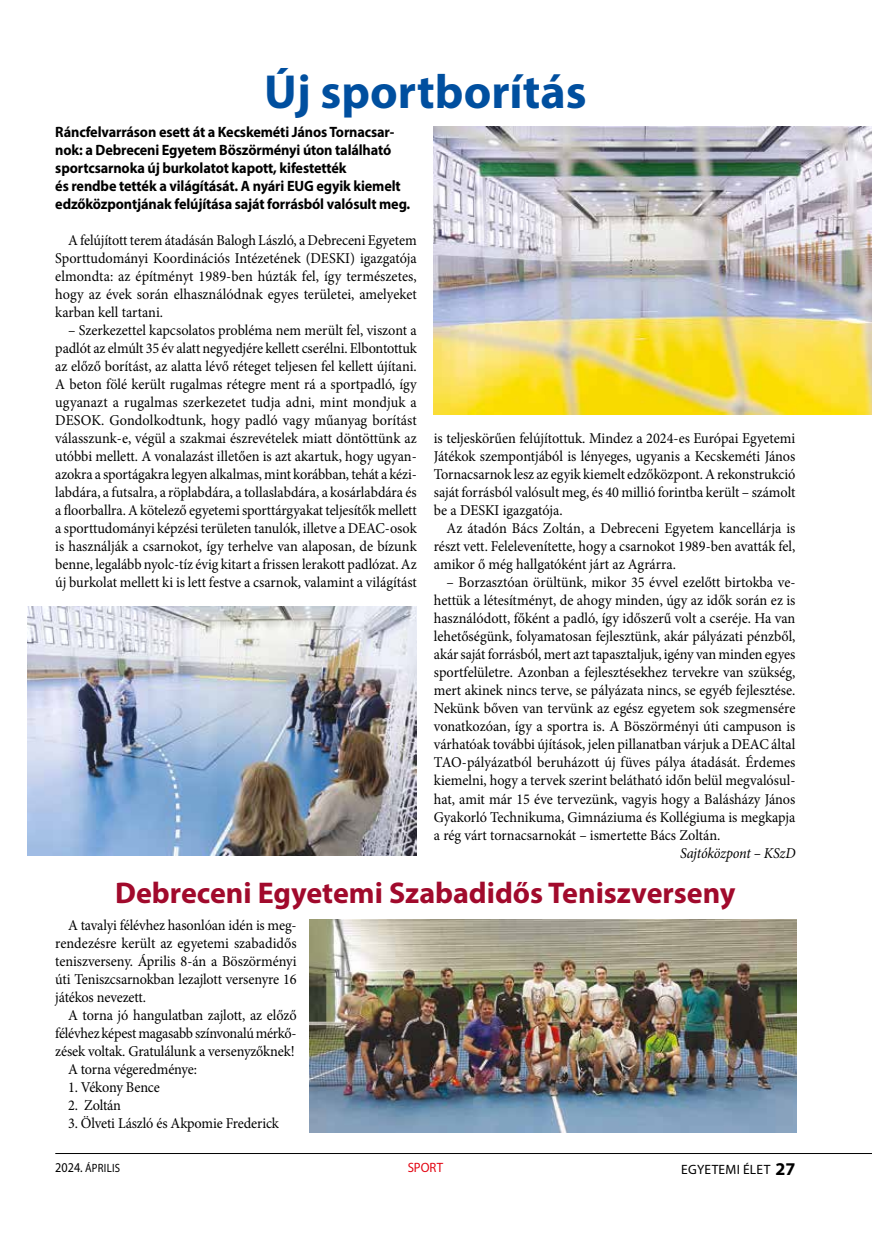
<style>
.page{position:relative;width:872px;height:1234px;background:#fff}
.page>*{position:absolute;margin:0;border:0;box-sizing:border-box;transform-origin:0 0}
.t1{font:700 48px "Myriad Pro";color:#004f9f}
.t2{font:700 30px "Myriad Pro";color:#a10a2c}
.t3{font:15px/18px "Minion Pro";letter-spacing:-.005em;color:#000;text-align:justify;scale:.95 1}
.t4{font:700 15px/18px "Myriad Pro";letter-spacing:-.01em;color:#000;scale:.95 1}
.t5{font:italic 15px "Minion Pro";letter-spacing:-.015em;color:#000;scale:.95 1}
.t6{font:13.5px "Myriad Pro";letter-spacing:.02em;color:#000}
.t7{font:13.5px "Myriad Pro";color:#e30613;scale:.95 1}
.t8{font:12px "Myriad Pro";letter-spacing:.02em;color:#000;scale:.9 1}
.s1{font-size:13.5px}
.s2{font-weight:700;font-size:18px}
</style>
<div class="page">
<hr style="left:55px;top:1152px;width:817px;height:1px;background:#000">
<img style="left:309px;top:919px;width:487px;height:213px">
<img style="left:434px;top:126px;width:438px;height:288px">
<img style="left:27px;top:606px;width:390px;height:248px">
<h1 class="t1" style="left:264px;top:61px;width:324px">Új sportborítás</h1>
<p class="t4" style="left:55px;top:122px;width:375px">Ráncfelvarráson esett át a Kecskeméti János Tornacsar&shy;nok: a Debreceni Egyetem Böszörményi úton található sportcsarnoka új burkolatot kapott, kifestették<br>és rendbe tették a világítását. A nyári EUG egyik kiemelt edzőközpontjának felújítása saját forrásból valósult meg.</p>
<p class="t3" style="left:55px;top:231px;width:382px;text-indent:13px">A felújított terem átadásán Balogh László, a Debreceni Egyetem Sporttudományi Koordinációs Intézetének (DESKI) igazgatója elmondta: az építményt 1989-ben húzták fel, így természetes, hogy az évek során elhasználódnak egyes területei, amelyeket karban kell tartani.</p>
<p class="t3" style="left:55px;top:321px;width:382px;text-indent:13px">– Szerkezettel kapcsolatos probléma nem merült fel, viszont a padlót az elmúlt 35 év alatt negyedjére kellett cserélni. Elbontottuk az előző borítást, az alatta lévő réteget teljesen fel kellett újítani.<br>A beton fölé került rugalmas rétegre ment rá a sportpadló, így ugyanazt a rugalmas szerkezetet tudja adni, mint mondjuk a DESO K. Gondolkodtunk, hogy padló vagy műanyag borítást válasszunk-e, végül a szakmai észrevételek miatt döntöttünk az utóbbi mellett. A vonalazást illetően is azt akartuk, hogy ugyan&shy;azokra a sportágakra legyen alkalmas, mint korábban, tehát a kézi&shy;labdára, a futsalra, a röplabdára, a tollaslabdára, a kosárlabdára és a floorballra. A kötelező egyetemi sporttárgyakat teljesítők mellett a sporttudományi képzési területen tanulók, illetve a DEAC-osok is használják a csarnokot, így terhelve van alaposan, de bízunk benne, legalább nyolc-tíz évig kitart a frissen lerakott padlózat. Az új burkolat mellett ki is lett festve a csarnok, valamint a világítást</p>
<p class="t3" style="left:434px;top:429px;width:382px">is teljeskörűen felújítottuk. Mindez a 2024-es Európai Egyetemi Játékok szempontjából is lényeges, ugyanis a Kecskeméti János Tornacsarnok lesz az egyik kiemelt edzőközpont. A rekonstrukció saját forrásból valósult meg, és 40 millió forintba került – számolt be a DESKI igazgatója.</p>
<p class="t3" style="left:434px;top:519px;width:382px;text-indent:13px">Az átadón Bács Zoltán, a Debreceni Egyetem kancellárja is részt vett. Felelevenítette, hogy a csarnokot 1989-ben avatták fel, amikor ő még hallgatóként járt az Agrárra.</p>
<p class="t3" style="left:434px;top:573px;width:382px;text-indent:13px">– Borzasztóan örültünk, mikor 35 évvel ezelőtt birtokba ve&shy;hettük a létesítményt, de ahogy minden, úgy az idők során ez is használódott, főként a padló, így időszerű volt a cseréje. Ha van lehetőségünk, folyamatosan fejlesztünk, akár pályázati pénzből, akár saját forrásból, mert azt tapasztaljuk, igény van minden egyes sportfelületre. Azonban a fejlesztésekhez tervekre van szükség, mert akinek nincs terve, se pályázata nincs, se egyéb fejlesztése.<br>Nekünk bőven van tervünk az egész egyetem sok szegmensére vonatkozóan, így a sportra is. A Böszörményi úti campuson is várhatóak további újítások, jelen pillanatban várjuk a DEAC által TAO-pályázatból beruházott új füves pálya átadását. Érdemes kiemelni, hogy a tervek szerint belátható időn belül megvalósul&shy;hat, amit már 15 éve tervezünk, vagyis hogy a Balásházy János Gyakorló Technikuma, Gimnáziuma és Kollégiuma is megkapja a rég várt tornacsarnokát – ismertette Bács Zoltán.</p>
<p class="t5" style="left:680px;top:842px;width:123px">Sajtóközpont – KSzD</p>
<h2 class="t2" style="left:115px;top:873px;width:622px">Debreceni Egyetemi Szabadidős Teniszverseny</h2>
<p class="t3" style="left:55px;top:915px;width:255px;text-indent:13px">A tavalyi félévhez hasonlóan idén is meg&shy;rendezésre került az egyetemi szabadidős teniszverseny. Április 8-án a Böszörményi úti Teniszcsarnokban lezajlott versenyre 16 játékos nevezett.</p>
<p class="t3" style="left:68px;top:1005px;width:242px">A torna jó hangulatban zajlott, az előző</p>
<p class="t3" style="left:55px;top:1023px;width:256px">félévhez képest magasabb színvonalú mérkő-</p>
<p class="t3" style="left:55px;top:1041px;width:253px">zések voltak. Gratulálunk a versenyzőknek!</p>
<p class="t3" style="left:68px;top:1059px;width:137px">A torna végeredménye:</p>
<p class="t3" style="left:68px;top:1077px;width:98px">1. Vékony Bence</p>
<p class="t3" style="left:68px;top:1095px;width:57px">2. Zoltán</p>
<p class="t3" style="left:68px;top:1113px;width:223px">3. Ölveti László és Akpomie Frederick</p>
<p class="t8" style="left:55px;top:1159px;width:74px"><span class="s1">2024.</span> ÁPRILIS</p>
<p class="t7" style="left:408px;top:1158px;width:39px">SPORT</p>
<p class="t6" style="left:681px;top:1160px;width:116px">EGYETEMI ÉLET <span class="s2">27</span></p>
</div>
